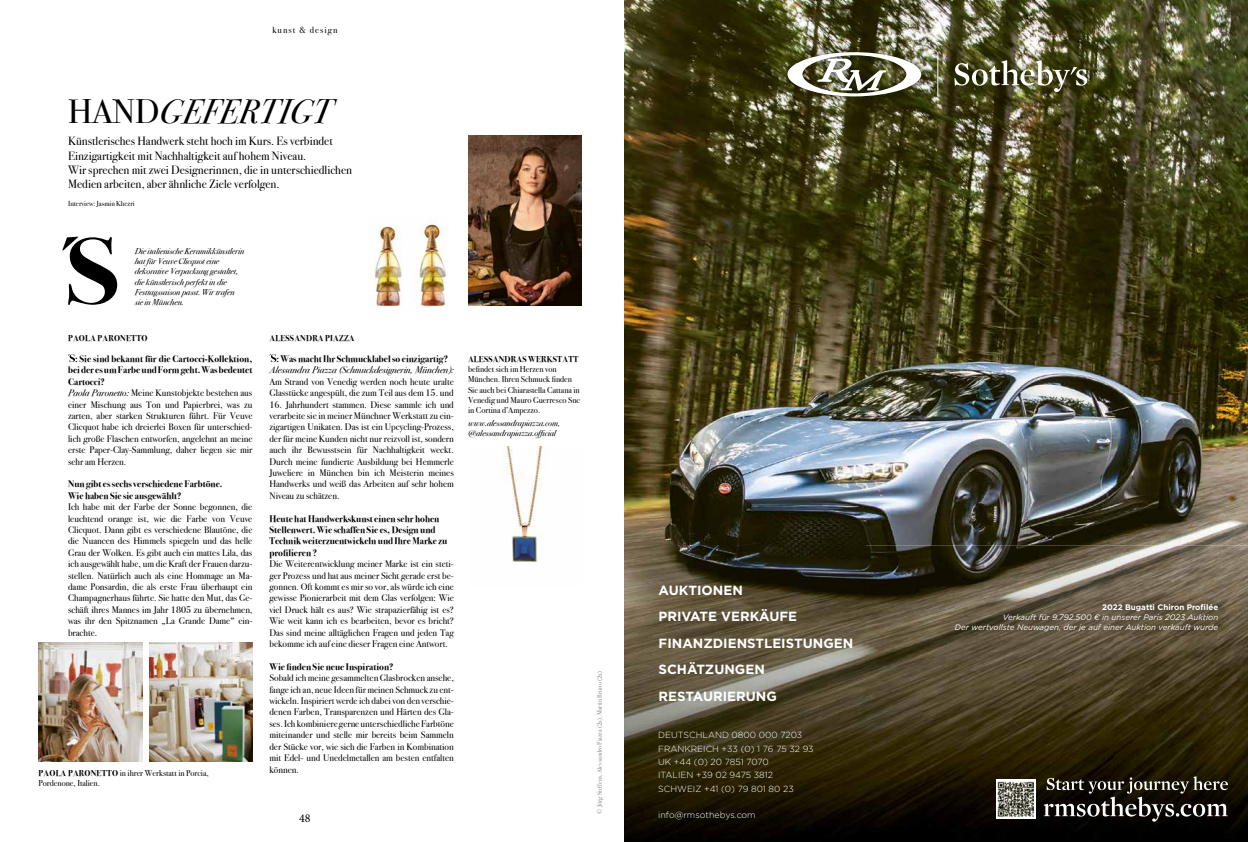
<style>
.page{position:relative;width:1248px;height:842px;background:#fff}
.page>*{position:absolute;margin:0;border:0;box-sizing:border-box;transform-origin:0 0}
.t1{font:italic 34px "Bodoni Svty Two ITCTT";color:#000}
.t2{font:700 13.3px/26.6px "Gotham";color:#fff}
.t3{font:12px/14.4px "Bodoni Svty Two ITCTT";color:#000}
.t4{font:12px "Minion Pro";color:#000}
.t5{font:9.5px/11.4px "Bodoni Svty Two ITCTT";color:#000;text-align:justify}
.t6{font:700 9.5px/11.4px "Bodoni Svty Two ITCTT";color:#000}
.t7{font:italic 9.5px "Bodoni Svty Two ITCTT";color:#000}
.t8{font:9px "Bodoni Svty Two ITCTT";letter-spacing:.12em;color:#000}
.t9{font:300 8.9px/13.3px "Gotham";color:#fff}
.t10{font:italic 8.5px/10.2px "Bodoni Svty Two ITCTT";color:#000}
.t11{font:8.5px/10.2px "Bodoni Svty Two ITCTT";color:#000}
.t12{font:700 8.5px "Bodoni Svty Two ITCTT";letter-spacing:.02em;color:#000}
.t13{font:italic 8px/9.6px "Gotham";color:#fff;text-align:right}
.t14{font:700 8px "Gotham";color:#fff}
.t15{font:7.2px "Bodoni Svty Two ITCTT";color:#000}
.t16{font:6.5px "Bodoni Svty Two ITCTT";color:#8e8b87}
.s1{font-style:normal}
.s2{font-weight:700}
.s3{font-style:italic}
</style>
<div class="page">
<img style="left:624px;top:0;width:623px;height:842px">
<svg style="left:1043px;top:776px;width:184px;height:46px;background:#3b3731"></svg>
<img style="left:778px;top:43px;width:318px;height:63px">
<hr style="left:937px;top:52px;width:1px;height:44px;background:#fff">
<svg style="left:954px;top:60px;width:133px;height:32px"></svg>
<svg style="left:787px;top:52px;width:134px;height:44px"></svg>
<svg style="left:995px;top:779px;width:39px;height:39px"></svg>
<img style="left:997px;top:781px;width:36px;height:35px">
<img style="left:955px;top:599px;width:273px;height:37px">
<img style="left:501px;top:446px;width:42px;height:116px">
<img style="left:370px;top:224px;width:78px;height:84px">
<img style="left:39px;top:642px;width:103px;height:119px">
<img style="left:150px;top:642px;width:102px;height:119px">
<img style="left:468px;top:135px;width:113px;height:170px">
<svg style="left:269px;top:354px;width:7px;height:8px"></svg>
<svg style="left:68px;top:354px;width:7px;height:8px"></svg>
<svg style="left:62px;top:237px;width:55px;height:68px"></svg>
<p class="t8" style="left:272px;top:22px;width:67px">kunst &amp; design</p>
<h1 class="t1" style="left:68px;top:82px;width:265px"><span class="s1">HAND</span>GEFERTIGT</h1>
<p class="t3" style="left:68px;top:133px;width:285px">Künstlerisches Handwerk steht hoch im Kurs. Es verbindet Einzigartigkeit mit Nachhaltigkeit auf hohem Niveau.<br>Wir sprechen mit zwei Designerinnen, die in unterschiedlichen Medien arbeiten, aber ähnliche Ziele verfolgen.</p>
<p class="t15" style="left:68px;top:197px;width:68px">Interview: Jasmin Khezri</p>
<p class="t10" style="left:135px;top:245px;width:111px">Die italienische Keramikkünstlerin hat für Veuve Clicquot eine dekorative Verpackung gestaltet, die künstlerisch perfekt in die<br>Festtagssaison passt. Wir trafen sie in München.</p>
<p class="t12" style="left:68px;top:331px;width:81px">PAOLA PARONETTO</p>
<p class="t12" style="left:269px;top:331px;width:87px">ALESSANDRA PIAZZA</p>
<p class="t5" style="left:68px;top:352px;width:186px;text-align:left;text-indent:7px"><span class="s2">: Sie sind bekannt für die Cartocci-Kollektion, bei der es um Farbe und Form geht. Was bedeutet Cartocci?<br></span><span class="s3">Paola Paronetto:</span> Meine Kunstobjekte bestehen aus einer Mischung aus Ton und Papierbrei, was zu zarten, aber starken Strukturen führt. Für Veuve Clicquot habe ich dreierlei Boxen für unterschied&shy;lich große Flaschen entworfen, angelehnt an meine erste Paper-Clay-Sammlung, daher liegen sie mir sehr am Herzen.</p>
<p class="t6" style="left:68px;top:478px;width:156px">Nun gibt es sechs verschiedene Farbtöne.<br>Wie haben Sie sie ausgewählt?</p>
<p class="t5" style="left:68px;top:500px;width:186px">Ich habe mit der Farbe der Sonne begonnen, die leuchtend orange ist, wie die Farbe von Veuve Clicquot. Dann gibt es verschiedene Blautöne, die die Nuancen des Himmels spiegeln und das helle Grau der Wolken. Es gibt auch ein mattes Lila, das ich ausgewählt habe, um die Kraft der Frauen darzu&shy;stellen. Natürlich auch als eine Hommage an Ma&shy;dame Ponsardin, die als erste Frau überhaupt ein Champagnerhaus führte. Sie hatte den Mut, das Ge&shy;schäft ihres Mannes im Jahr 1805 zu übernehmen, was ihr den Spitznamen „La Grande Dame“ ein&shy;brachte.</p>
<p class="t11" style="left:39px;top:767px;width:171px"><span class="s2">PAOLA PARONETTO</span> in ihrer Werkstatt in Porcia,<br>Pordenone, Italien.</p>
<p class="t6" style="left:276px;top:352px;width:173px">: Was macht Ihr Schmucklabel so einzigartig?</p>
<p class="t7" style="left:269px;top:362px;width:186px">Alessandra Piazza (Schmuckdesignerin, München):</p>
<p class="t5" style="left:269px;top:375px;width:186px">Am Strand von Venedig werden noch heute uralte<br>Glasstücke angespült, die zum Teil aus dem 15. und</p>
<p class="t5" style="left:269px;top:398px;width:186px">16. Jahrhundert stammen. Diese sammle ich und verarbeite sie in meiner Münchner Werkstatt zu ein&shy;zigartigen Unikaten. Das ist ein Upcycling-Prozess, der für meine Kunden nicht nur reizvoll ist, sondern auch ihr Bewusstsein für Nachhaltigkeit weckt.<br>Durch meine fundierte Ausbildung bei Hemmerle Juweliere in München bin ich Meisterin meines Handwerks und weiß das Arbeiten auf sehr hohem Niveau zu schätzen.</p>
<p class="t6" style="left:269px;top:512px;width:179px">Heute hat Handwerkskunst einen sehr hohen Stellenwert. Wie schaffen Sie es, Design und Technik weiterzuentwickeln und Ihre Marke zu profilieren ?</p>
<p class="t5" style="left:269px;top:557px;width:186px">Die Weiterentwicklung meiner Marke ist ein steti&shy;ger Prozess und hat aus meiner Sicht gerade erst be&shy;gonnen. Oft kommt es mir so vor, als würde ich eine gewisse Pionierarbeit mit dem Glas verfolgen: Wie viel Druck hält es aus? Wie strapazierfähig ist es?<br>Wie weit kann ich es bearbeiten, bevor es bricht?<br>Das sind meine alltäglichen Fragen und jeden Tag bekomme ich auf eine dieser Fragen eine Antwort.</p>
<p class="t6" style="left:269px;top:660px;width:125px">Wie finden Sie neue Inspiration?</p>
<p class="t5" style="left:269px;top:671px;width:186px">Sobald ich meine gesammelten Glasbrocken ansehe, fange ich an, neue Ideen für meinen Schmuck zu ent&shy;wickeln. Inspiriert werde ich dabei von den verschie&shy;denen Farben, Transparenzen und Härten des Gla&shy;ses. Ich kombiniere gerne unterschiedliche Farbtöne miteinander und stelle mir bereits beim Sammeln der Stücke vor, wie sich die Farben in Kombination mit Edel- und Unedelmetallen am besten entfalten können.</p>
<p class="t4" style="left:299px;top:810px;width:13px">48</p>
<p class="t12" style="left:468px;top:352px;width:112px">ALESSANDRAS WERKSTATT</p>
<p class="t11" style="left:468px;top:363px;width:113px">befindet sich im Herzen von<br>München. Ihren Schmuck finden<br>Sie auch bei Chiarastella Cattana in<br>Venedig und Mauro Guerresco Snc in Cortina d’Ampezzo.</p>
<p class="t10" style="left:468px;top:417px;width:94px">www.alessandrapiazza.com, @alessandrapiazza.official</p>
<p class="t16" style="left:594px;top:813px;width:144px;rotate:-90deg">© Jörg Steffens, Alessandro Piazza (2x), Martin Bruno (2x)</p>
<h2 class="t2" style="left:658px;top:576px;width:196px">AUKTIONEN<br>PRIVATE VERKÄUFE<br>FINANZDIENSTLEISTUNGEN<br>SCHÄTZUNGEN<br>RESTAURIERUNG</h2>
<p class="t9" style="left:658px;top:728px;width:157px">DEUTSCHLAND 0800 000 7203<br>FRANKREICH +33 (0) 1 76 75 32 93<br>UK +44 (0) 20 7851 7070<br>ITALIEN +39 02 9475 3812<br>SCHWEIZ +41 (0) 79 801 80 23</p>
<p class="t9" style="left:658px;top:808px;width:99px">info@rmsothebys.com</p>
<p class="t14" style="left:1101px;top:602px;width:118px">2022 Bugatti Chiron Profilée</p>
<p class="t13" style="left:954px;top:612px;width:265px">Verkauft für 9.792.500 € in unserer Paris 2023 Auktion<br>Der wertvollste Neuwagen, der je auf einer Auktion verkauft wurde</p>
</div>
